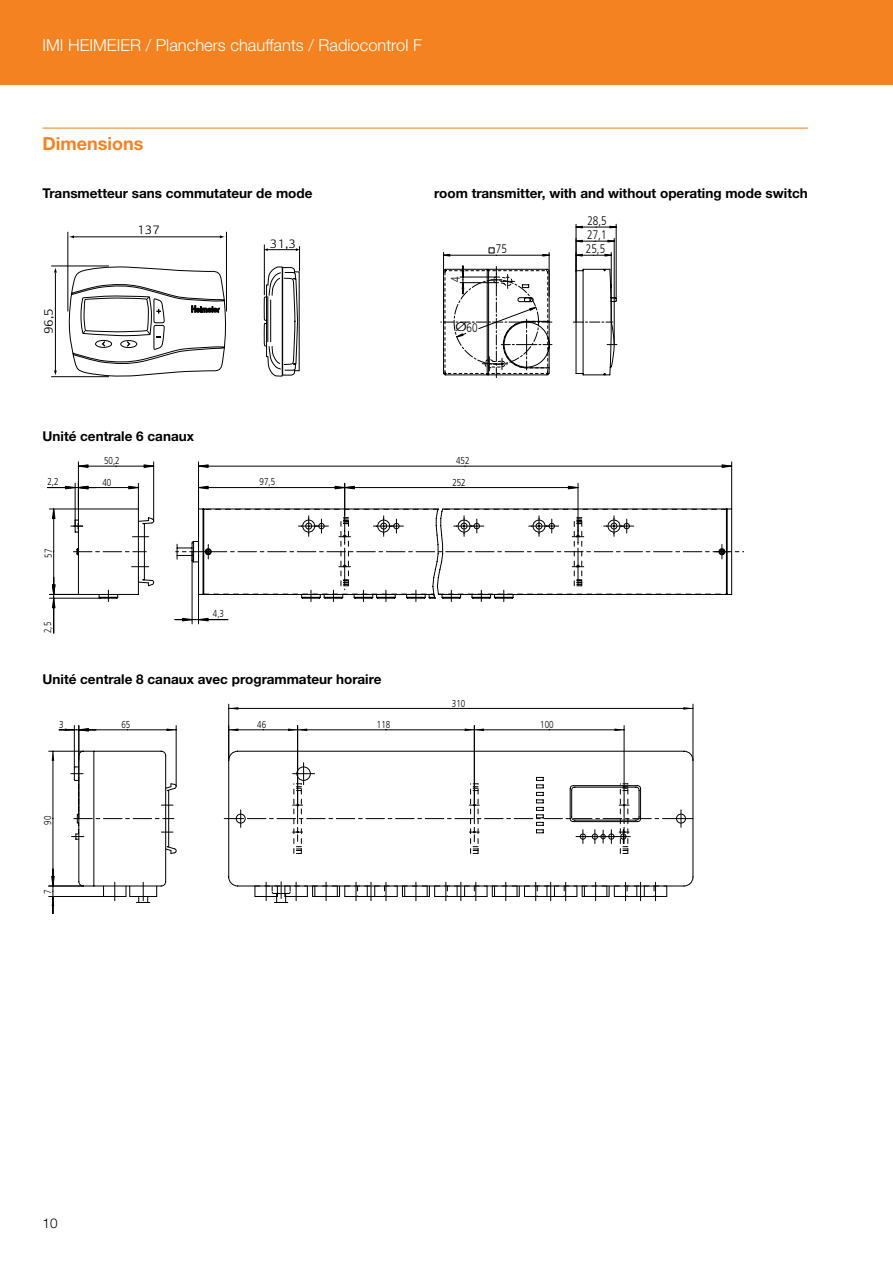
<style>
.page{position:relative;width:893px;height:1263px;background:#fff}
.page>*{position:absolute;margin:0;border:0;box-sizing:border-box;transform-origin:0 0}
.t1{font:700 18px "Helvetica Neue LTW1 G";color:#f58220}
.t2{font:300 16.5px "Helvetica Neue LTW1 G";color:#fff}
.t3{font:700 13.5px "Helvetica Neue LTW1 G";color:#000}
.t4{font:300 13.5px "Helvetica Neue LTW1 G";color:#000}
.t5{font:300 12.45px "Frutiger LT Com";color:#000;scale:.8 1}
.t6{font:300 12.45px "Praxis LT Pro";color:#000}
.t7{font:300 12.45px "Frutiger LT Com";color:#000;scale:1.33 1}
.t8{font:300 10.05px "Frutiger LT Com";color:#000;scale:.8 1}
</style>
<div class="page">
<div style="left:0;top:0;width:893px;height:85px;background:#f58220"></div>
<hr style="left:43px;top:128px;width:765px;height:1px;background:#f58220">
<hr style="left:616px;top:224px;width:1px;height:75px;background:#000">
<hr style="left:576px;top:224px;width:1px;height:48px;background:#000">
<svg style="left:575px;top:226px;width:42px;height:3px"></svg>
<hr style="left:614px;top:238px;width:1px;height:107px;background:#000">
<svg style="left:441px;top:240px;width:176px;height:138px"></svg>
<hr style="left:55px;top:272px;width:1px;height:100px;background:#000">
<svg style="left:54px;top:370px;width:3px;height:6px"></svg>
<hr style="left:51px;top:376px;width:58px;height:1px;background:#000">
<hr style="left:51px;top:266px;width:58px;height:1px;background:#000">
<hr style="left:73px;top:237px;width:148px;height:1px;background:#000">
<hr style="left:68px;top:232px;width:1px;height:79px;background:#000">
<hr style="left:226px;top:232px;width:1px;height:79px;background:#000">
<hr style="left:264px;top:245px;width:1px;height:50px;background:#000">
<svg style="left:263px;top:246px;width:37px;height:131px"></svg>
<svg style="left:69px;top:266px;width:158px;height:111px"></svg>
<hr style="left:116px;top:466px;width:38px;height:1px;background:#000">
<hr style="left:78px;top:466px;width:38px;height:1px;background:#000">
<hr style="left:153px;top:462px;width:1px;height:59px;background:#000">
<hr style="left:78px;top:462px;width:1px;height:47px;background:#000">
<svg style="left:77px;top:464px;width:12px;height:4px"></svg>
<svg style="left:143px;top:464px;width:12px;height:4px"></svg>
<hr style="left:53px;top:598px;width:1px;height:35px;background:#000">
<hr style="left:198px;top:509px;width:1px;height:115px;background:#000">
<hr style="left:192px;top:552px;width:1px;height:72px;background:#000">
<svg style="left:175px;top:617px;width:53px;height:5px"></svg>
<hr style="left:199px;top:466px;width:266px;height:1px;background:#000">
<hr style="left:465px;top:466px;width:267px;height:1px;background:#000">
<hr style="left:198px;top:462px;width:1px;height:47px;background:#000">
<hr style="left:731px;top:462px;width:1px;height:47px;background:#000">
<svg style="left:721px;top:464px;width:12px;height:4px"></svg>
<svg style="left:199px;top:464px;width:10px;height:4px"></svg>
<svg style="left:47px;top:483px;width:696px;height:126px"></svg>
<svg style="left:74px;top:508px;width:658px;height:91px"></svg>
<hr style="left:74px;top:725px;width:1px;height:43px;background:#000">
<hr style="left:53px;top:751px;width:1px;height:68px;background:#000">
<hr style="left:53px;top:819px;width:1px;height:67px;background:#000">
<hr style="left:49px;top:751px;width:34px;height:1px;background:#000">
<svg style="left:52px;top:752px;width:2px;height:9px"></svg>
<hr style="left:49px;top:885px;width:34px;height:1px;background:#000">
<hr style="left:49px;top:896px;width:55px;height:1px;background:#000">
<svg style="left:51px;top:869px;width:4px;height:44px"></svg>
<hr style="left:461px;top:708px;width:232px;height:1px;background:#000">
<hr style="left:229px;top:708px;width:232px;height:1px;background:#000">
<hr style="left:692px;top:704px;width:1px;height:56px;background:#000">
<hr style="left:228px;top:704px;width:1px;height:56px;background:#000">
<svg style="left:229px;top:707px;width:9px;height:3px"></svg>
<svg style="left:683px;top:707px;width:10px;height:3px"></svg>
<hr style="left:229px;top:729px;width:34px;height:1px;background:#000">
<hr style="left:263px;top:729px;width:35px;height:1px;background:#000">
<svg style="left:229px;top:728px;width:9px;height:3px"></svg>
<hr style="left:298px;top:729px;width:88px;height:1px;background:#000">
<hr style="left:386px;top:729px;width:88px;height:1px;background:#000">
<hr style="left:297px;top:725px;width:1px;height:80px;background:#000">
<svg style="left:288px;top:728px;width:19px;height:3px"></svg>
<hr style="left:474px;top:729px;width:75px;height:1px;background:#000">
<hr style="left:549px;top:729px;width:75px;height:1px;background:#000">
<hr style="left:474px;top:725px;width:1px;height:75px;background:#000">
<hr style="left:624px;top:725px;width:1px;height:75px;background:#000">
<svg style="left:614px;top:728px;width:10px;height:3px"></svg>
<svg style="left:465px;top:728px;width:19px;height:3px"></svg>
<hr style="left:79px;top:729px;width:48px;height:1px;background:#000">
<hr style="left:127px;top:729px;width:49px;height:1px;background:#000">
<hr style="left:78px;top:725px;width:1px;height:94px;background:#000">
<hr style="left:176px;top:725px;width:1px;height:61px;background:#000">
<svg style="left:167px;top:728px;width:9px;height:3px"></svg>
<svg style="left:59px;top:727px;width:37px;height:5px"></svg>
<svg style="left:73px;top:750px;width:620px;height:153px"></svg>
<p class="t2" style="left:43px;top:35px;width:381px">IMI HEIMEIER / Planchers chauffants / Radiocontrol F</p>
<h1 class="t1" style="left:43px;top:132px;width:102px">Dimensions</h1>
<p class="t3" style="left:43px;top:184px;width:271px">Transmetteur sans commutateur de mode</p>
<p class="t3" style="left:434px;top:184px;width:375px">room transmitter, with and without operating mode switch</p>
<p class="t6" style="left:42px;top:334px;width:28px;rotate:-90deg">96,5</p>
<p class="t6" style="left:137px;top:223px;width:24px">137</p>
<p class="t6" style="left:270px;top:236px;width:28px">31,3</p>
<p class="t5" style="left:448px;top:282px;width:8px;rotate:-90deg">4</p>
<p class="t7" style="left:455px;top:320px;width:18px">Ø60</p>
<p class="t5" style="left:587px;top:213px;width:26px">28,5</p>
<p class="t5" style="left:587px;top:227px;width:26px">27,1</p>
<p class="t5" style="left:496px;top:241px;width:15px">75</p>
<p class="t5" style="left:586px;top:241px;width:26px">25,5</p>
<p class="t3" style="left:43px;top:428px;width:153px">Unité centrale 6 canaux</p>
<p class="t8" style="left:104px;top:454px;width:21px">50,2</p>
<p class="t8" style="left:47px;top:476px;width:16px">2,2</p>
<p class="t8" style="left:102px;top:476px;width:13px">40</p>
<p class="t8" style="left:43px;top:558px;width:13px;rotate:-90deg">57</p>
<p class="t8" style="left:42px;top:633px;width:16px;rotate:-90deg">2,5</p>
<p class="t8" style="left:213px;top:608px;width:16px">4,3</p>
<p class="t8" style="left:456px;top:455px;width:18px">452</p>
<p class="t8" style="left:260px;top:476px;width:21px">97,5</p>
<p class="t8" style="left:452px;top:476px;width:18px">252</p>
<p class="t3" style="left:43px;top:671px;width:341px">Unité centrale 8 canaux avec programmateur horaire</p>
<p class="t8" style="left:452px;top:697px;width:18px">310</p>
<p class="t8" style="left:59px;top:719px;width:7px">3</p>
<p class="t8" style="left:42px;top:825px;width:13px;rotate:-90deg">90</p>
<p class="t8" style="left:42px;top:894px;width:7px;rotate:-90deg">7</p>
<p class="t8" style="left:122px;top:719px;width:13px">65</p>
<p class="t8" style="left:257px;top:719px;width:13px">46</p>
<p class="t8" style="left:377px;top:719px;width:18px">118</p>
<p class="t8" style="left:540px;top:719px;width:18px">100</p>
<p class="t4" style="left:43px;top:1215px;width:17px">10</p>
</div>
